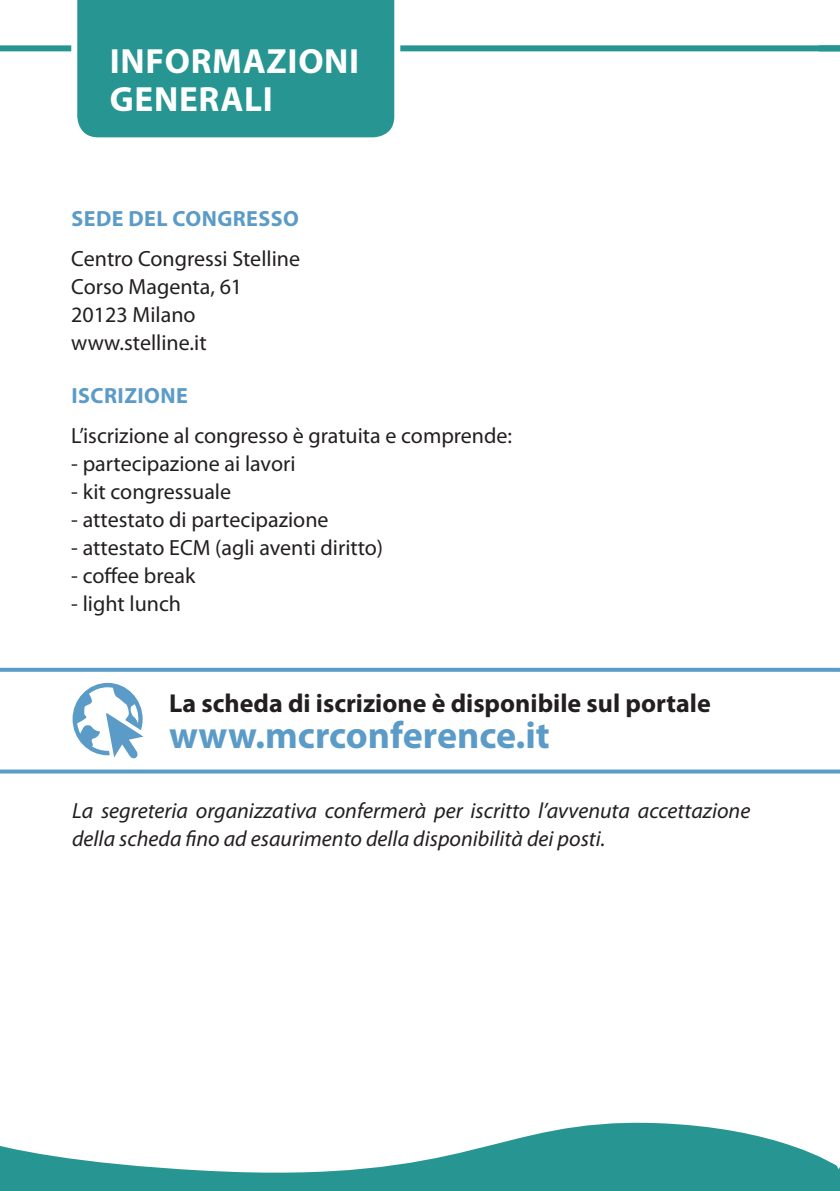
<style>
.page{position:relative;width:840px;height:1191px;background:#fff}
.page>*{position:absolute;margin:0;border:0;box-sizing:border-box;transform-origin:0 0}
.t1{font:700 38px "Myriad Pro";color:#5b9bc7}
.t2{font:700 35.2px "Myriad Pro";letter-spacing:.02em;color:#fff}
.t3{font:700 26px "Myriad Pro";color:#231f20}
.t4{font:22px "Myriad Pro";color:#231f20}
.t5{font:italic 22px/28px "Myriad Pro";color:#231f20}
.t6{font:700 22px "Myriad Pro";letter-spacing:.02em;color:#5b9bc7}
</style>
<div class="page">
<svg style="left:0;top:1122px;width:839px;height:69px;fill:#279591"></svg>
<div style="left:0;top:45px;width:839px;height:6px;background:#279591"></div>
<div style="left:68px;top:0;width:335px;height:138px;background:#279591"></div>
<svg style="left:0;top:668px;width:839px;height:4px;background:#629fc9"></svg>
<svg style="left:0;top:769px;width:839px;height:4px;background:#71a8ce"></svg>
<svg style="left:72px;top:683px;width:71px;height:76px"></svg>
<p class="t2" style="left:110px;top:38px;width:251px">INFORMAZIONI</p>
<p class="t2" style="left:110px;top:77px;width:164px">GENERALI</p>
<p class="t6" style="left:71px;top:205px;width:229px">SEDE DEL CONGRESSO</p>
<p class="t4" style="left:71px;top:245px;width:230px">Centro Congressi Stelline</p>
<p class="t4" style="left:71px;top:273px;width:172px">Corso Magenta, 61</p>
<p class="t4" style="left:71px;top:301px;width:126px">20123 Milano</p>
<p class="t4" style="left:71px;top:329px;width:137px">www.stelline.it</p>
<p class="t6" style="left:71px;top:381px;width:118px">ISCRIZIONE</p>
<p class="t4" style="left:71px;top:422px;width:442px">L’iscrizione al congresso è gratuita e comprende:</p>
<p class="t4" style="left:71px;top:450px;width:226px">- partecipazione ai lavori</p>
<p class="t4" style="left:71px;top:478px;width:161px">- kit congressuale</p>
<p class="t4" style="left:71px;top:506px;width:259px">- attestato di partecipazione</p>
<p class="t4" style="left:71px;top:534px;width:313px">- attestato ECM (agli aventi diritto)</p>
<p class="t4" style="left:71px;top:562px;width:125px">- coffee break</p>
<p class="t4" style="left:71px;top:590px;width:111px">- light lunch</p>
<p class="t3" style="left:169px;top:686px;width:543px">La scheda di iscrizione è disponibile sul portale</p>
<p class="t1" style="left:169px;top:710px;width:382px">www.mcrconference.it</p>
<p class="t5" style="left:72px;top:796px;width:679px">La segreteria organizzativa confermerà per iscritto l’avvenuta accettazione della scheda fino ad esaurimento della disponibilità dei posti.</p>
</div>
